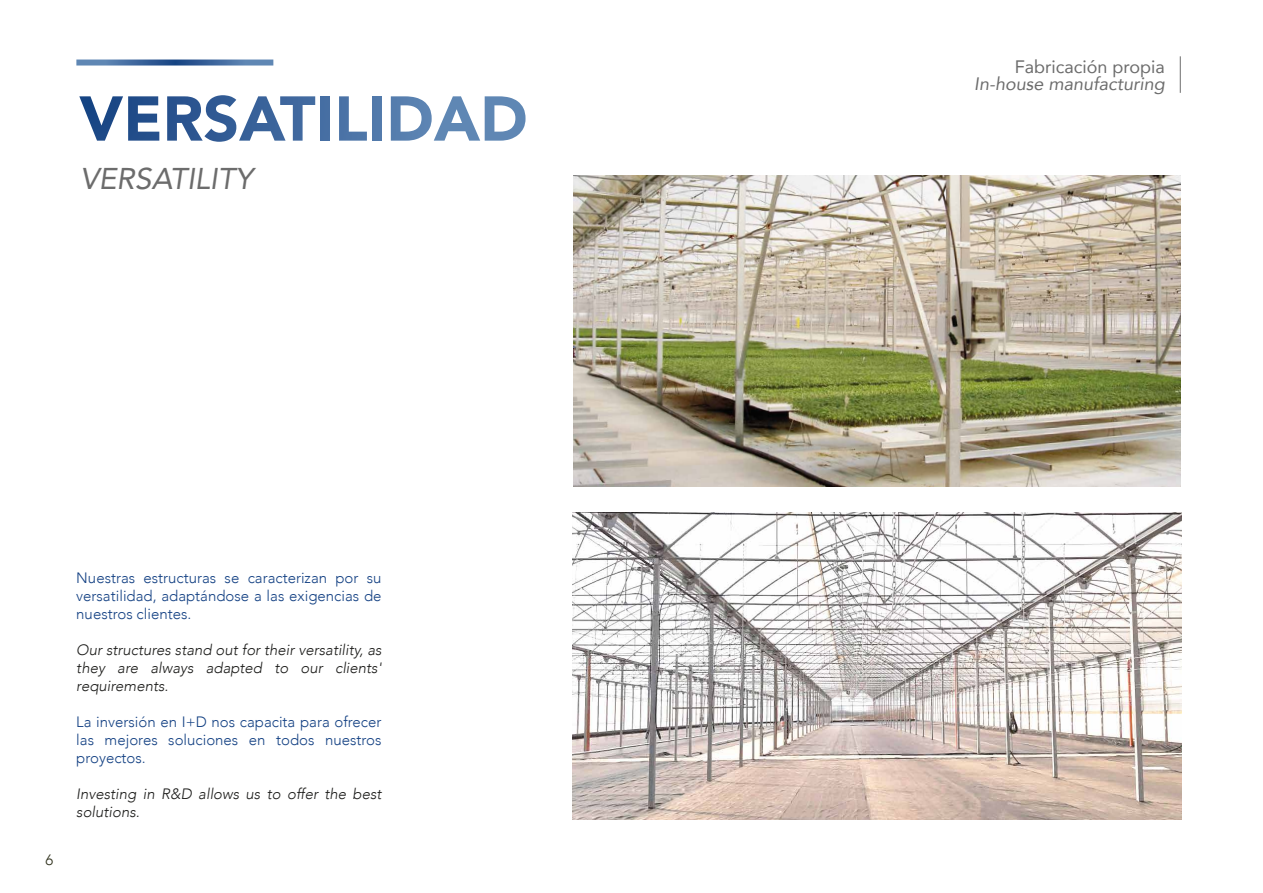
<style>
.page{position:relative;width:1263px;height:893px;background:#fff}
.page>*{position:absolute;margin:0;border:0;box-sizing:border-box;transform-origin:0 0}
.t1{font:italic 30px "Avenir";color:#6c6c6c}
.t2{font:italic 18px "Avenir";color:#6c6c6c}
.t3{font:18px "Avenir";color:#6c6c6c}
.t4{font:300 15px/18px "Avenir";color:#154284;text-align:justify}
.t5{font:italic 300 15px/18px "Avenir";color:#1d1d1b;text-align:justify}
.t6{font:300 15px "Avenir";color:#2e301b}
</style>
<div class="page">
<svg style="left:76px;top:60px;width:197px;height:6px"></svg>
<hr style="left:1180px;top:56px;width:1px;height:37px;background:#6c6c6c">
<svg style="left:79px;top:96px;width:80px;height:45px"></svg>
<svg style="left:167px;top:95px;width:148px;height:47px"></svg>
<div style="left:320px;top:96px;width:10px;height:45px;background:#466fa3"></div>
<svg style="left:339px;top:96px;width:28px;height:45px"></svg>
<div style="left:372px;top:96px;width:10px;height:45px;background:#527aab"></div>
<svg style="left:391px;top:96px;width:134px;height:45px"></svg>
<img style="left:574px;top:176px;width:606px;height:311px">
<img style="left:572px;top:513px;width:610px;height:306px">
<h1 class="t1" style="left:80px;top:160px;width:174px">VERSATILITY</h1>
<p class="t6" style="left:45px;top:851px;width:9px">6</p>
<p class="t4" style="left:76px;top:569px;width:307px">Nuestras estructuras se caracterizan por su versatilidad, adaptándose a las exigencias de nuestros clientes.</p>
<p class="t5" style="left:76px;top:641px;width:307px">Our structures stand out for their versatility, as they are always adapted to our clients' requirements.</p>
<p class="t4" style="left:76px;top:713px;width:307px">La inversión en I+D nos capacita para ofrecer las mejores soluciones en todos nuestros proyectos.</p>
<p class="t5" style="left:76px;top:785px;width:307px">Investing in R&amp;D allows us to offer the best solutions.</p>
<p class="t3" style="left:1015px;top:53px;width:152px">Fabricación propia</p>
<p class="t2" style="left:974px;top:73px;width:192px">In-house manufacturing</p>
</div>
